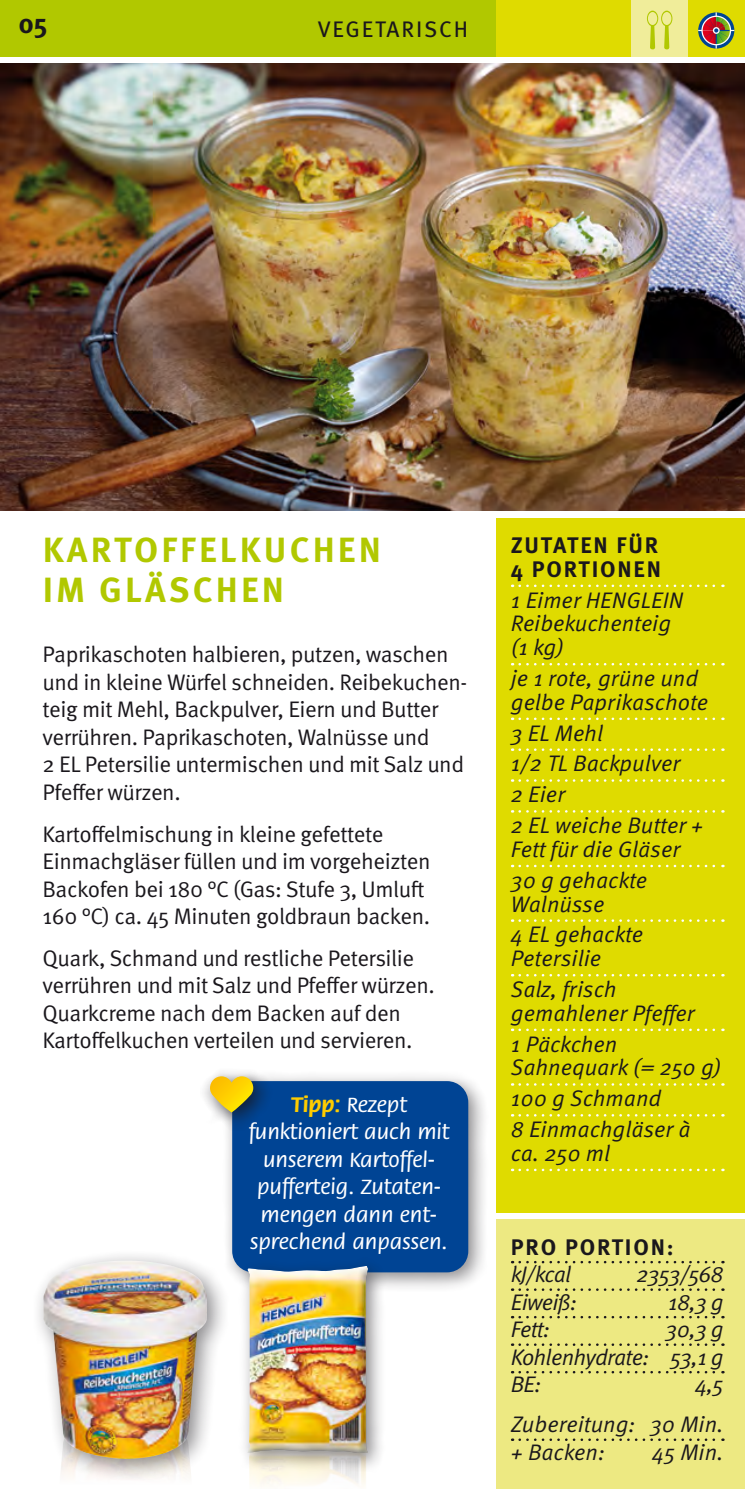
<style>
.page{position:relative;width:745px;height:1489px;background:#fff}
.page>*{position:absolute;margin:0;border:0;box-sizing:border-box;transform-origin:0 0}
.Headline{font:700 35px/40px "Meta Pro";letter-spacing:.09em;color:#b1c800}
.t1{font:700 27.5px "Meta Pro";color:#1a171c}
.Fliesstext{font:22.5px/27.5px "Meta Pro Norm";letter-spacing:-.02em;color:#1a171c}
.Zutaten{font:22.5px/23.8px "Meta Pro Norm Ita";color:#1a171c}
.Tipp_Box{font:500 22.5px/27.5px "Flora Std";color:#fff;text-align:center}
.Nährwerte{font:22.5px "Meta Pro Norm Ita";letter-spacing:-.03em;color:#1a171c}
.Nährwerte-2{font:22.5px/40px "Meta Pro Norm Ita";color:#1a171c;text-align:right}
.Zutaten-2{font:700 22.5px/23.8px "Meta Pro";letter-spacing:.08em;color:#1a171c}
.Headline-2{font:22.5px "Meta Pro";letter-spacing:.08em;color:#1a171c}
.Nährwerte-3{font:700 22.5px "Meta Pro";letter-spacing:.08em;color:#1a171c}
.s1{font-weight:700;color:#fecc00}
</style>
<div class="page">
<div style="left:0;top:0;width:744px;height:57px;background:#b1c800"></div>
<div style="left:496px;top:0;width:248px;height:57px;background:#dfdb00"></div>
<div style="left:496px;top:517px;width:248px;height:695px;background:#dfdb00"></div>
<div style="left:631px;top:0;width:56px;height:57px;background:#f0ed9a"></div>
<div style="left:496px;top:1219px;width:248px;height:269px;background:#ede982"></div>
<svg style="left:519px;top:1260px;width:204px;height:3px"></svg>
<svg style="left:519px;top:1288px;width:204px;height:2px"></svg>
<svg style="left:519px;top:1316px;width:204px;height:2px"></svg>
<svg style="left:519px;top:1343px;width:204px;height:2px"></svg>
<svg style="left:519px;top:1371px;width:204px;height:2px"></svg>
<svg style="left:519px;top:1438px;width:204px;height:2px"></svg>
<svg style="left:519px;top:584px;width:204px;height:3px"></svg>
<svg style="left:519px;top:663px;width:204px;height:2px"></svg>
<svg style="left:519px;top:717px;width:204px;height:3px"></svg>
<svg style="left:519px;top:748px;width:204px;height:3px"></svg>
<svg style="left:519px;top:779px;width:204px;height:2px"></svg>
<svg style="left:519px;top:810px;width:204px;height:2px"></svg>
<svg style="left:519px;top:864px;width:204px;height:3px"></svg>
<svg style="left:519px;top:919px;width:204px;height:2px"></svg>
<svg style="left:519px;top:974px;width:204px;height:2px"></svg>
<svg style="left:519px;top:1028px;width:204px;height:3px"></svg>
<svg style="left:519px;top:1083px;width:204px;height:2px"></svg>
<svg style="left:519px;top:1114px;width:204px;height:2px"></svg>
<svg style="left:519px;top:1168px;width:204px;height:3px"></svg>
<img style="left:0;top:64px;width:744px;height:446px">
<div style="left:31px;top:1248px;width:200px;height:234px;background:#1a171c;opacity:.5"></div>
<img style="left:47px;top:1260px;width:82px;height:24px">
<svg style="left:697px;top:12px;width:36px;height:37px"></svg>
<hr style="left:715px;top:12px;width:1px;height:37px;background:#fff">
<hr style="left:697px;top:30px;width:36px;height:1px;background:#fff">
<svg style="left:701px;top:16px;width:29px;height:29px"></svg>
<svg style="left:647px;top:11px;width:25px;height:38px"></svg>
<div style="left:222px;top:1070px;width:266px;height:222px;background:#1a171c;opacity:.5"></div>
<div style="left:232px;top:1081px;width:236px;height:191px;background:#004494;border-radius:21px"></div>
<div style="left:200px;top:1066px;width:73px;height:64px;background:#1a171c;opacity:.8"></div>
<svg style="left:210px;top:1076px;width:43px;height:36px;background:#d7bc33"></svg>
<div style="left:238px;top:1256px;width:149px;height:217px;background:#1a171c;opacity:.5"></div>
<div style="left:238px;top:1255px;width:136px;height:202px;background:#fff;opacity:.75"></div>
<div style="left:240px;top:1262px;width:137px;height:197px;background:#1a171c;opacity:.5"></div>
<p class="t1" style="left:18px;top:2px;width:31px">05</p>
<p class="Headline-2" style="left:317px;top:12px;width:152px">VEGETARISCH</p>
<p class="Headline" style="left:43px;top:528px;width:339px">KARTOFFELKUCHEN<br>IM GLÄSCHEN</p>
<p class="Fliesstext" style="left:43px;top:639px;width:426px">Paprikaschoten halbieren, putzen, waschen und in kleine Würfel schneiden. Reibekuchen&shy;teig mit Mehl, Backpulver, Eiern und Butter verrühren. Paprikaschoten, Walnüsse und<br>2 EL Petersilie untermischen und mit Salz und Pfeffer würzen.</p>
<p class="Fliesstext" style="left:43px;top:818px;width:389px">Kartoffelmischung in kleine gefettete Einmachgläser füllen und im vorgeheizten Backofen bei 180 °C (Gas: Stufe 3, Umluft 160 °C) ca. 45 Minuten goldbraun backen.</p>
<p class="Fliesstext" style="left:43px;top:942px;width:393px">Quark, Schmand und restliche Petersilie verrühren und mit Salz und Pfeffer würzen.<br>Quarkcreme nach dem Backen auf den Kartoffelkuchen verteilen und servieren.</p>
<p class="Tipp_Box" style="left:248px;top:1091px;width:202px"><span class="s1">Tipp:</span> Rezept funktioniert auch mit unserem Kartoffel&shy;pufferteig. Zutaten&shy;mengen dann ent&shy;sprechend anpassen.</p>
<p class="Zutaten-2" style="left:510px;top:532px;width:151px">ZUTATEN FÜR<br>4 PORTIONEN</p>
<p class="Zutaten" style="left:510px;top:586px;width:174px">1 Eimer HENGLEIN<br>Reibekuchenteig (1 kg)</p>
<p class="Zutaten" style="left:510px;top:665px;width:199px">je 1 rote, grüne und gelbe Paprikaschote</p>
<p class="Zutaten" style="left:510px;top:719px;width:94px">3 EL Mehl</p>
<p class="Zutaten" style="left:510px;top:750px;width:171px">1/2 TL Backpulver</p>
<p class="Zutaten" style="left:510px;top:781px;width:56px">2 Eier</p>
<p class="Zutaten" style="left:510px;top:812px;width:194px">2 EL weiche Butter +<br>Fett für die Gläser</p>
<p class="Zutaten" style="left:510px;top:866px;width:138px">30 g gehackte<br>Walnüsse</p>
<p class="Zutaten" style="left:510px;top:921px;width:134px">4 EL gehackte<br>Petersilie</p>
<p class="Zutaten" style="left:510px;top:975px;width:185px">Salz, frisch gemahlener Pfeffer</p>
<p class="Zutaten" style="left:510px;top:1030px;width:212px">1 Päckchen<br>Sahnequark (= 250 g)</p>
<p class="Zutaten" style="left:510px;top:1085px;width:152px">100 g Schmand</p>
<p class="Zutaten" style="left:510px;top:1115px;width:181px">8 Einmachgläser à ca. 250 ml</p>
<p class="Nährwerte-3" style="left:510px;top:1228px;width:164px">PRO PORTION:</p>
<p class="Nährwerte" style="left:510px;top:1257px;width:62px">kJ/kcal</p>
<p class="Nährwerte" style="left:636px;top:1257px;width:89px">2353/568</p>
<p class="Nährwerte" style="left:510px;top:1284px;width:68px">Eiweiß:</p>
<p class="Nährwerte" style="left:667px;top:1284px;width:57px">18,3 g</p>
<p class="Nährwerte" style="left:510px;top:1312px;width:40px">Fett:</p>
<p class="Nährwerte" style="left:665px;top:1312px;width:60px">30,3 g</p>
<p class="Nährwerte" style="left:510px;top:1339px;width:214px">Kohlenhydrate: 53,1 g</p>
<p class="Nährwerte" style="left:510px;top:1367px;width:32px">BE:</p>
<p class="Nährwerte-2" style="left:510px;top:1362px;width:214px">4,5<br>Zubereitung: 30 Min.</p>
<p class="Nährwerte" style="left:510px;top:1434px;width:95px">+ Backen:</p>
<p class="Nährwerte" style="left:651px;top:1434px;width:73px">45 Min.</p>
</div>
